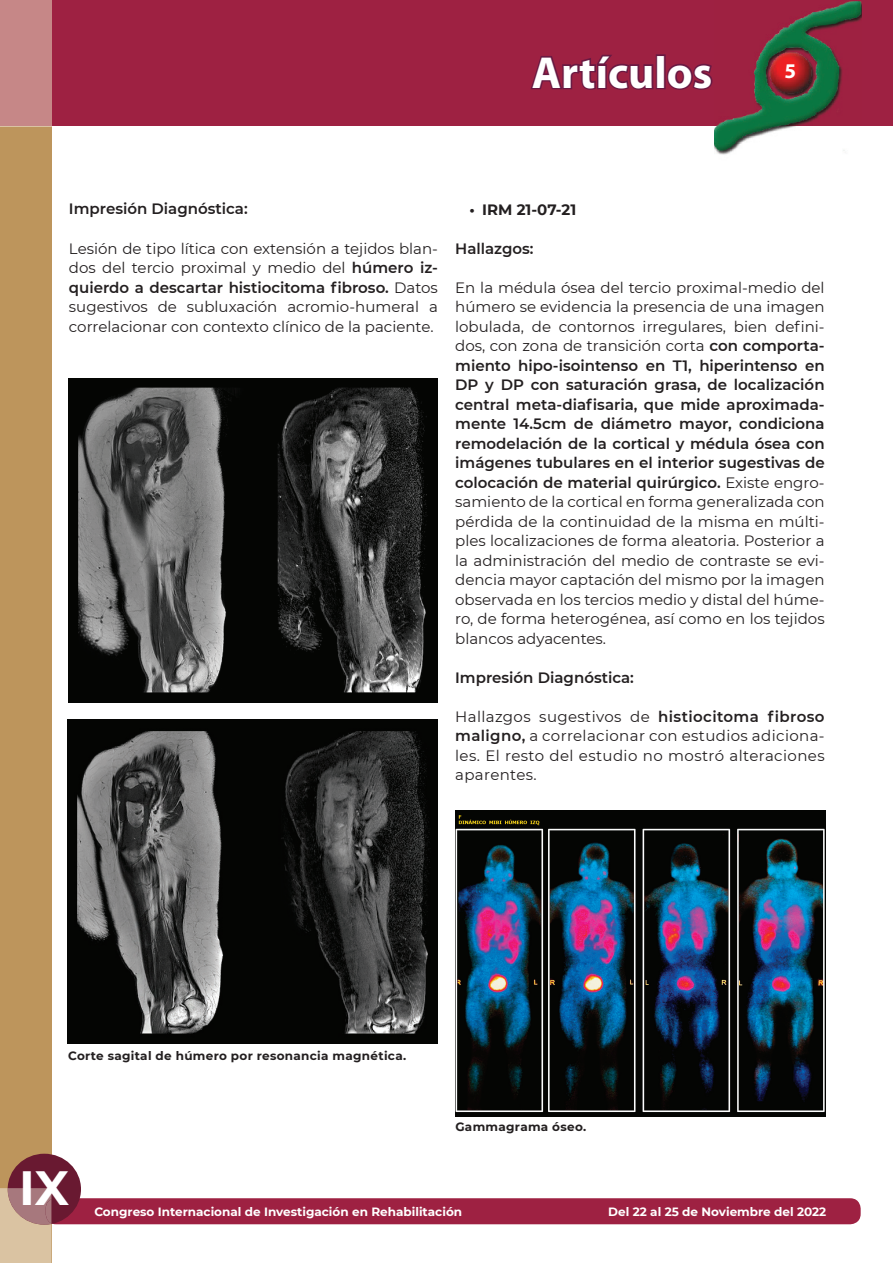
<style>
.page{position:relative;width:893px;height:1263px;background:#fff}
.page>*{position:absolute;margin:0;border:0;box-sizing:border-box;transform-origin:0 0}
.t1{font:700 48px "Montserrat";color:#fff}
.t2{font:700 45px "Myriad";color:#fff}
.t3{font:700 21px "Myriad";color:#fff}
.t4{font:15px/19.5px "Montserrat";color:#231f20;text-align:justify}
.t5{font:600 15px "Montserrat";color:#231f20}
.t6{font:700 15px "Montserrat";color:#231f20}
.t7{font:700 12px "Montserrat";color:#fff}
.t8{font:700 12px "Montserrat";letter-spacing:.025em;color:#231f20}
.s1{font-weight:600}
</style>
<div class="page">
<div style="left:0;top:35px;width:51px;height:1228px;background:#bd955c"></div>
<div style="left:0;top:0;width:893px;height:126px;background:#9e2142"></div>
<img style="left:714px;top:1px;width:147px;height:154px">
<div style="left:0;top:0;width:51px;height:126px;background:#c68787"></div>
<div style="left:46px;top:1198px;width:815px;height:26px;background:#9e2142;border-radius:10px"></div>
<div style="left:8px;top:1154px;width:73px;height:71px;background:#691931;border-radius:50%"></div>
<svg style="left:0;top:1188px;width:51px;height:75px"></svg>
<svg style="left:531px;top:54px;width:123px;height:36px"></svg>
<div style="left:656px;top:54px;width:10px;height:35px;border:3px solid #691942"></div>
<svg style="left:665px;top:62px;width:48px;height:28px"></svg>
<img style="left:68px;top:378px;width:370px;height:324px">
<img style="left:68px;top:720px;width:369px;height:324px">
<img style="left:456px;top:810px;width:369px;height:306px">
<h2 class="t2" style="left:532px;top:49px;width:182px">Artículos</h2>
<h3 class="t3" style="left:784px;top:60px;width:13px">5</h3>
<p class="t5" style="left:69px;top:199px;width:180px">Impresión Diagnóstica:</p>
<p class="t4" style="left:69px;top:238px;width:370px">Lesión de tipo lítica con extensión a tejidos blan&shy;dos del tercio proximal y medio del <span class="s1">húmero iz&shy;quierdo a descartar histiocitoma fibroso.</span> Datos sugestivos de subluxación acromio-humeral a correlacionar con contexto clínico de la paciente.</p>
<p class="t6" style="left:469px;top:199px;width:108px">• IRM 21-07-21</p>
<p class="t5" style="left:455px;top:238px;width:80px">Hallazgos:</p>
<p class="t4" style="left:455px;top:277px;width:371px">En la médula ósea del tercio proximal-medio del húmero se evidencia la presencia de una imagen lobulada, de contornos irregulares, bien defini&shy;dos, con zona de transición corta <span class="s1">con comporta&shy;miento hipo-isointenso en T1, hiperintenso en DP y DP con saturación grasa, de localización central meta-diafisaria, que mide aproximada&shy;mente 14.5cm de diámetro mayor, condiciona remodelación de la cortical y médula ósea con imágenes tubulares en el interior sugestivas de colocación de material quirúrgico.</span> Existe engro&shy;samiento de la cortical en forma generalizada con pérdida de la continuidad de la misma en múlti&shy;ples localizaciones de forma aleatoria. Posterior a la administración del medio de contraste se evi&shy;dencia mayor captación del mismo por la imagen observada en los tercios medio y distal del húme&shy;ro, de forma heterogénea, así como en los tejidos blancos adyacentes.</p>
<p class="t5" style="left:455px;top:667px;width:180px">Impresión Diagnóstica:</p>
<p class="t4" style="left:455px;top:706px;width:371px">Hallazgos sugestivos de <span class="s1">histiocitoma fibroso maligno,</span> a correlacionar con estudios adiciona&shy;les. El resto del estudio no mostró alteraciones aparentes.</p>
<p class="t8" style="left:68px;top:1047px;width:340px">Corte sagital de húmero por resonancia magnética.</p>
<p class="t8" style="left:455px;top:1118px;width:132px">Gammagrama óseo.</p>
<h1 class="t1" style="left:19px;top:1154px;width:52px">IX</h1>
<p class="t7" style="left:94px;top:1203px;width:369px">Congreso Internacional de Investigación en Rehabilitación</p>
<p class="t7" style="left:608px;top:1203px;width:220px">Del 22 al 25 de Noviembre del 2022</p>
</div>
